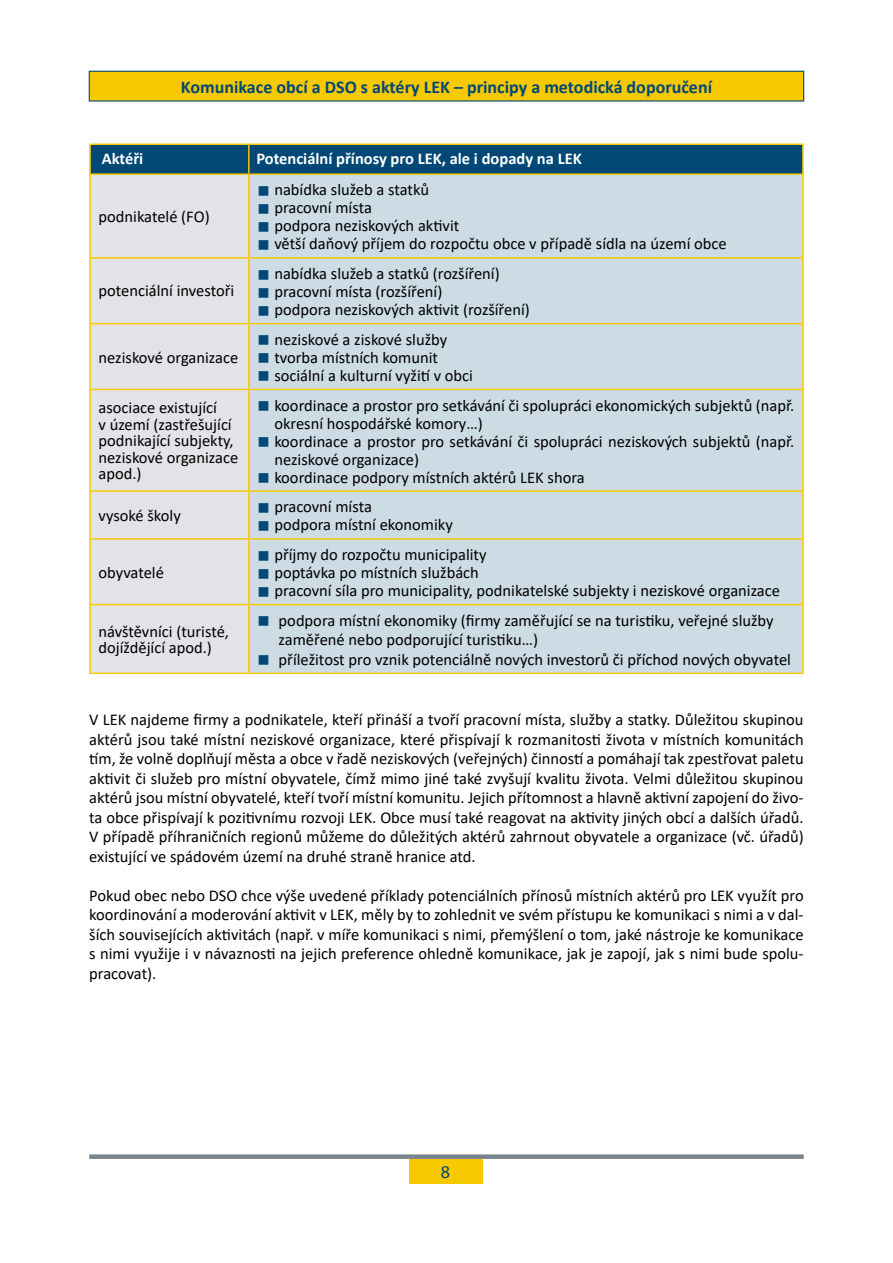
<style>
.page{position:relative;width:893px;height:1263px;background:#fff}
.page>*{position:absolute;margin:0;border:0;box-sizing:border-box;transform-origin:0 0}
.t1{font:700 18px "Calibri";color:#004876}
.t2{font:18px "Myriad Pro";color:#004876}
.zarážka_tabulka{font:16.5px/19.5px "Calibri";color:#000}
.text_tabulky{font:16.5px/16.5px "Calibri";color:#000}
.text_tabulky-2{font:700 16.5px "Calibri";color:#fff}
.s1{color:#004876}
</style>
<div class="page">
<div style="left:89px;top:71px;width:715px;height:30px;background:#f6c900"></div>
<div style="left:89px;top:71px;width:715px;height:31px;border:1px solid #004876"></div>
<div style="left:409px;top:1159px;width:74px;height:24px;background:#f6c900"></div>
<div style="left:89px;top:1154px;width:715px;height:5px;background:#79848c"></div>
<div style="left:91px;top:145px;width:711px;height:28px;background:#004876"></div>
<div style="left:91px;top:175px;width:157px;height:498px;background:#e2e3e6"></div>
<div style="left:250px;top:175px;width:552px;height:498px;background:#ccdbe4"></div>
<hr style="left:89px;top:144px;width:160px;height:1px;background:#f6c900">
<hr style="left:89px;top:145px;width:2px;height:28px;background:#f6c900">
<hr style="left:249px;top:144px;width:555px;height:1px;background:#f6c900">
<hr style="left:248px;top:145px;width:2px;height:28px;background:#f6c900">
<hr style="left:802px;top:145px;width:2px;height:28px;background:#f6c900">
<hr style="left:89px;top:173px;width:160px;height:2px;background:#f6c900">
<hr style="left:89px;top:175px;width:2px;height:82px;background:#f6c900">
<hr style="left:249px;top:173px;width:555px;height:2px;background:#f6c900">
<hr style="left:248px;top:175px;width:2px;height:82px;background:#f6c900">
<hr style="left:802px;top:175px;width:2px;height:82px;background:#f6c900">
<hr style="left:89px;top:257px;width:160px;height:2px;background:#f6c900">
<hr style="left:89px;top:259px;width:2px;height:64px;background:#f6c900">
<hr style="left:249px;top:257px;width:555px;height:2px;background:#f6c900">
<hr style="left:248px;top:259px;width:2px;height:64px;background:#f6c900">
<hr style="left:802px;top:259px;width:2px;height:64px;background:#f6c900">
<hr style="left:89px;top:323px;width:160px;height:1px;background:#f6c900">
<hr style="left:89px;top:324px;width:2px;height:65px;background:#f6c900">
<hr style="left:249px;top:323px;width:555px;height:1px;background:#f6c900">
<hr style="left:248px;top:324px;width:2px;height:65px;background:#f6c900">
<hr style="left:802px;top:324px;width:2px;height:65px;background:#f6c900">
<hr style="left:89px;top:389px;width:160px;height:1px;background:#f6c900">
<hr style="left:89px;top:390px;width:2px;height:100px;background:#f6c900">
<hr style="left:249px;top:389px;width:555px;height:1px;background:#f6c900">
<hr style="left:248px;top:390px;width:2px;height:100px;background:#f6c900">
<hr style="left:802px;top:390px;width:2px;height:100px;background:#f6c900">
<hr style="left:89px;top:490px;width:160px;height:2px;background:#f6c900">
<hr style="left:89px;top:492px;width:2px;height:46px;background:#f6c900">
<hr style="left:249px;top:490px;width:555px;height:2px;background:#f6c900">
<hr style="left:248px;top:492px;width:2px;height:46px;background:#f6c900">
<hr style="left:802px;top:492px;width:2px;height:46px;background:#f6c900">
<hr style="left:89px;top:538px;width:160px;height:2px;background:#f6c900">
<hr style="left:89px;top:540px;width:2px;height:64px;background:#f6c900">
<hr style="left:249px;top:538px;width:555px;height:2px;background:#f6c900">
<hr style="left:248px;top:540px;width:2px;height:64px;background:#f6c900">
<hr style="left:802px;top:540px;width:2px;height:64px;background:#f6c900">
<hr style="left:89px;top:604px;width:160px;height:1px;background:#f6c900">
<hr style="left:89px;top:605px;width:2px;height:68px;background:#f6c900">
<hr style="left:249px;top:604px;width:555px;height:1px;background:#f6c900">
<hr style="left:248px;top:605px;width:2px;height:68px;background:#f6c900">
<hr style="left:802px;top:605px;width:2px;height:68px;background:#f6c900">
<hr style="left:89px;top:673px;width:160px;height:1px;background:#f6c900">
<hr style="left:249px;top:673px;width:555px;height:1px;background:#f6c900">
<p class="t1" style="left:181px;top:74px;width:533px">Komunikace obcí a DSO s aktéry LEK – principy a metodická doporučení</p>
<p class="text_tabulky-2" style="left:102px;top:147px;width:43px">Aktéři</p>
<p class="text_tabulky-2" style="left:256px;top:147px;width:327px">Potenciální přínosy pro LEK, ale i dopady na LEK</p>
<p class="zarážka_tabulka" style="left:99px;top:207px;width:113px">podnikatelé (FO)</p>
<p class="zarážka_tabulka" style="left:99px;top:280px;width:137px">potenciální investoři</p>
<p class="zarážka_tabulka" style="left:99px;top:347px;width:141px">neziskové organizace</p>
<p class="zarážka_tabulka" style="left:257px;top:180px;width:173px"><span class="s1">■</span> nabídka služeb a statků</p>
<p class="zarážka_tabulka" style="left:257px;top:198px;width:116px"><span class="s1">■</span> pracovní místa</p>
<p class="zarážka_tabulka" style="left:257px;top:216px;width:203px"><span class="s1">■</span> podpora neziskových aktivit</p>
<p class="zarážka_tabulka" style="left:257px;top:234px;width:471px"><span class="s1">■</span> větší daňový příjem do rozpočtu obce v případě sídla na území obce</p>
<p class="zarážka_tabulka" style="left:257px;top:263px;width:244px"><span class="s1">■</span> nabídka služeb a statků (rozšíření)</p>
<p class="zarážka_tabulka" style="left:257px;top:281px;width:187px"><span class="s1">■</span> pracovní místa (rozšíření)</p>
<p class="zarážka_tabulka" style="left:257px;top:299px;width:274px"><span class="s1">■</span> podpora neziskových aktivit (rozšíření)</p>
<p class="zarážka_tabulka" style="left:257px;top:329px;width:191px"><span class="s1">■</span> neziskové a ziskové služby</p>
<p class="zarážka_tabulka" style="left:257px;top:347px;width:182px"><span class="s1">■</span> tvorba místních komunit</p>
<p class="zarážka_tabulka" style="left:257px;top:365px;width:217px"><span class="s1">■</span> sociální a kulturní vyžití v obci</p>
<p class="text_tabulky" style="left:99px;top:399px;width:141px">asociace existující<br>v území (zastřešující podnikající subjekty, neziskové organizace apod.)</p>
<p class="zarážka_tabulka" style="left:274px;top:396px;width:522px;line-height:18px;text-indent:-17px"><span class="s1">■</span> koordinace a prostor pro setkávání či spolupráci ekonomických subjektů (např. okresní hospodářské komory…)</p>
<p class="zarážka_tabulka" style="left:274px;top:432px;width:522px;line-height:18px;text-indent:-17px"><span class="s1">■</span> koordinace a prostor pro setkávání či spolupráci neziskových subjektů (např. neziskové organizace)</p>
<p class="zarážka_tabulka" style="left:257px;top:467px;width:329px"><span class="s1">■</span> koordinace podpory místních aktérů LEK shora</p>
<p class="zarážka_tabulka" style="left:99px;top:505px;width:84px">vysoké školy</p>
<p class="zarážka_tabulka" style="left:99px;top:562px;width:67px">obyvatelé</p>
<p class="zarážka_tabulka" style="left:257px;top:497px;width:116px"><span class="s1">■</span> pracovní místa</p>
<p class="zarážka_tabulka" style="left:257px;top:515px;width:197px"><span class="s1">■</span> podpora místní ekonomiky</p>
<p class="zarážka_tabulka" style="left:257px;top:544px;width:231px"><span class="s1">■</span> příjmy do rozpočtu municipality</p>
<p class="zarážka_tabulka" style="left:257px;top:562px;width:223px"><span class="s1">■</span> poptávka po místních službách</p>
<p class="zarážka_tabulka" style="left:257px;top:580px;width:524px"><span class="s1">■</span> pracovní síla pro municipality, podnikatelské subjekty i neziskové organizace</p>
<p class="zarážka_tabulka" style="left:99px;top:623px;width:132px;line-height:16.5px">návštěvníci (turisté, dojíždějící apod.)</p>
<p class="zarážka_tabulka" style="left:279px;top:610px;width:497px;text-indent:-21px"><span class="s1">■</span> podpora místní ekonomiky (firmy zaměřující se na turistiku, veřejné služby zaměřené nebo podporující turistiku…)</p>
<p class="zarážka_tabulka" style="left:257px;top:649px;width:535px"><span class="s1">■</span> příležitost pro vznik potenciálně nových investorů či příchod nových obyvatel</p>
<p class="zarážka_tabulka" style="left:89px;top:709px;width:716px;text-align:justify">V LEK najdeme firmy a podnikatele, kteří přináší a tvoří pracovní místa, služby a statky. Důležitou skupinou aktérů jsou také místní neziskové organizace, které přispívají k rozmanitosti života v místních komunitách tím, že volně doplňují města a obce v řadě neziskových (veřejných) činností a pomáhají tak zpestřovat paletu aktivit či služeb pro místní obyvatele, čímž mimo jiné také zvyšují kvalitu života. Velmi důležitou skupinou aktérů jsou místní obyvatelé, kteří tvoří místní komunitu. Jejich přítomnost a hlavně aktivní zapojení do živo&shy;ta obce přispívají k pozitivnímu rozvoji LEK. Obce musí také reagovat na aktivity jiných obcí a dalších úřadů.<br>V případě příhraničních regionů můžeme do důležitých aktérů zahrnout obyvatele a organizace (vč. úřadů) existující ve spádovém území na druhé straně hranice atd.</p>
<p class="zarážka_tabulka" style="left:89px;top:885px;width:716px;text-align:justify">Pokud obec nebo DSO chce výše uvedené příklady potenciálních přínosů místních aktérů pro LEK využít pro koordinování a moderování aktivit v LEK, měly by to zohlednit ve svém přístupu ke komunikaci s nimi a v dal&shy;ších souvisejících aktivitách (např. v míře komunikaci s nimi, přemýšlení o tom, jaké nástroje ke komunikace s nimi využije i v návaznosti na jejich preference ohledně komunikace, jak je zapojí, jak s nimi bude spolu&shy;pracovat).</p>
<p class="t2" style="left:441px;top:1160px;width:11px">8</p>
</div>
